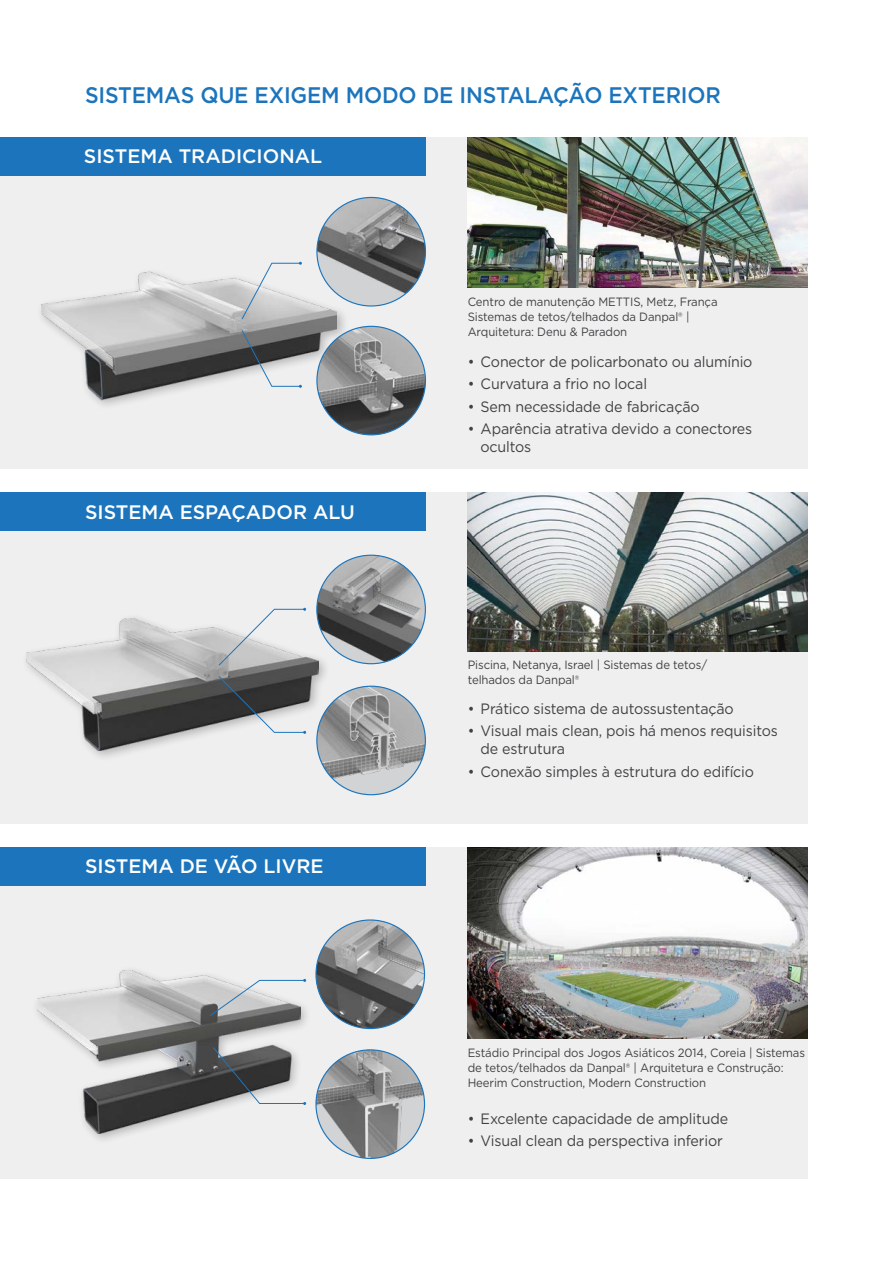
<style>
.page{position:relative;width:893px;height:1263px;background:#fff}
.page>*{position:absolute;margin:0;border:0;box-sizing:border-box;transform-origin:0 0}
.t1{font:500 22.5px "Gotham";letter-spacing:-.01em;color:#1c75bc;scale:.95 1}
.t2{font:500 19.5px "Gotham";color:#fff}
.t3{font:15px/18px "Gotham";letter-spacing:-.01em;color:#414042;scale:.95 1}
.t4{font:12px/15px "Gotham";letter-spacing:-.01em;color:#414042;scale:.95 1}
</style>
<div class="page">
<div style="left:0;top:137px;width:808px;height:332px;background:#efeff0"></div>
<img style="left:468px;top:137px;width:340px;height:151px">
<div style="left:0;top:137px;width:425px;height:38px;background:#1c75bc"></div>
<img style="left:41px;top:259px;width:296px;height:158px">
<img style="left:317px;top:326px;width:108px;height:109px;border-radius:54px">
<img style="left:317px;top:197px;width:108px;height:109px;border-radius:54px">
<svg style="left:241px;top:262px;width:61px;height:58px"></svg>
<svg style="left:241px;top:329px;width:61px;height:59px"></svg>
<div style="left:0;top:492px;width:808px;height:332px;background:#efeff0"></div>
<img style="left:468px;top:492px;width:340px;height:159px">
<div style="left:0;top:492px;width:425px;height:38px;background:#1c75bc"></div>
<img style="left:27px;top:619px;width:292px;height:132px">
<img style="left:317px;top:686px;width:108px;height:106px">
<img style="left:317px;top:555px;width:108px;height:109px;border-radius:54px">
<svg style="left:218px;top:608px;width:88px;height:58px"></svg>
<svg style="left:218px;top:675px;width:88px;height:59px"></svg>
<div style="left:0;top:847px;width:808px;height:332px;background:#efeff0"></div>
<div style="left:0;top:847px;width:425px;height:38px;background:#1c75bc"></div>
<img style="left:468px;top:847px;width:340px;height:192px">
<img style="left:316px;top:1050px;width:108px;height:108px;border-radius:54px">
<img style="left:38px;top:971px;width:262px;height:163px">
<img style="left:316px;top:920px;width:108px;height:108px;border-radius:54px">
<svg style="left:209px;top:979px;width:97px;height:37px"></svg>
<svg style="left:212px;top:1046px;width:94px;height:59px"></svg>
<h1 class="t1" style="left:85px;top:80px;width:671px">SISTEMAS QUE EXIGEM MODO DE INSTALAÇÃO EXTERIOR</h1>
<h2 class="t2" style="left:84px;top:144px;width:240px">SISTEMA TRADICIONAL</h2>
<h2 class="t2" style="left:85px;top:499px;width:271px">SISTEMA ESPAÇADOR ALU</h2>
<h2 class="t2" style="left:85px;top:853px;width:240px">SISTEMA DE VÃO LIVRE</h2>
<p class="t4" style="left:468px;top:294px;width:265px">Centro de manutenção METTIS, Metz, França<br>Sistemas de tetos/telhados da Danpal® |<br>Arquitetura: Denu &amp; Paradon</p>
<p class="t3" style="left:468px;top:352px;width:301px">• Conector de policarbonato ou alumínio</p>
<p class="t3" style="left:468px;top:375px;width:190px">• Curvatura a frio no local</p>
<p class="t3" style="left:468px;top:397px;width:246px">• Sem necessidade de fabricação</p>
<p class="t3" style="left:480px;top:419px;width:288px;text-indent:-13px">• Aparência atrativa devido a conectores ocultos</p>
<p class="t4" style="left:468px;top:657px;width:253px">Piscina, Netanya, Israel | Sistemas de tetos/ telhados da Danpal®</p>
<p class="t3" style="left:468px;top:699px;width:281px">• Prático sistema de autossustentação</p>
<p class="t3" style="left:480px;top:722px;width:315px;text-indent:-13px">• Visual mais clean, pois há menos requisitos de estrutura</p>
<p class="t3" style="left:468px;top:762px;width:303px">• Conexão simples à estrutura do edifício</p>
<p class="t4" style="left:468px;top:1045px;width:357px">Estádio Principal dos Jogos Asiáticos 2014, Coreia | Sistemas de tetos/telhados da Danpal® | Arquitetura e Construção:<br>Heerim Construction, Modern Construction</p>
<p class="t3" style="left:468px;top:1109px;width:276px">• Excelente capacidade de amplitude</p>
<p class="t3" style="left:468px;top:1132px;width:270px">• Visual clean da perspectiva inferior</p>
</div>
